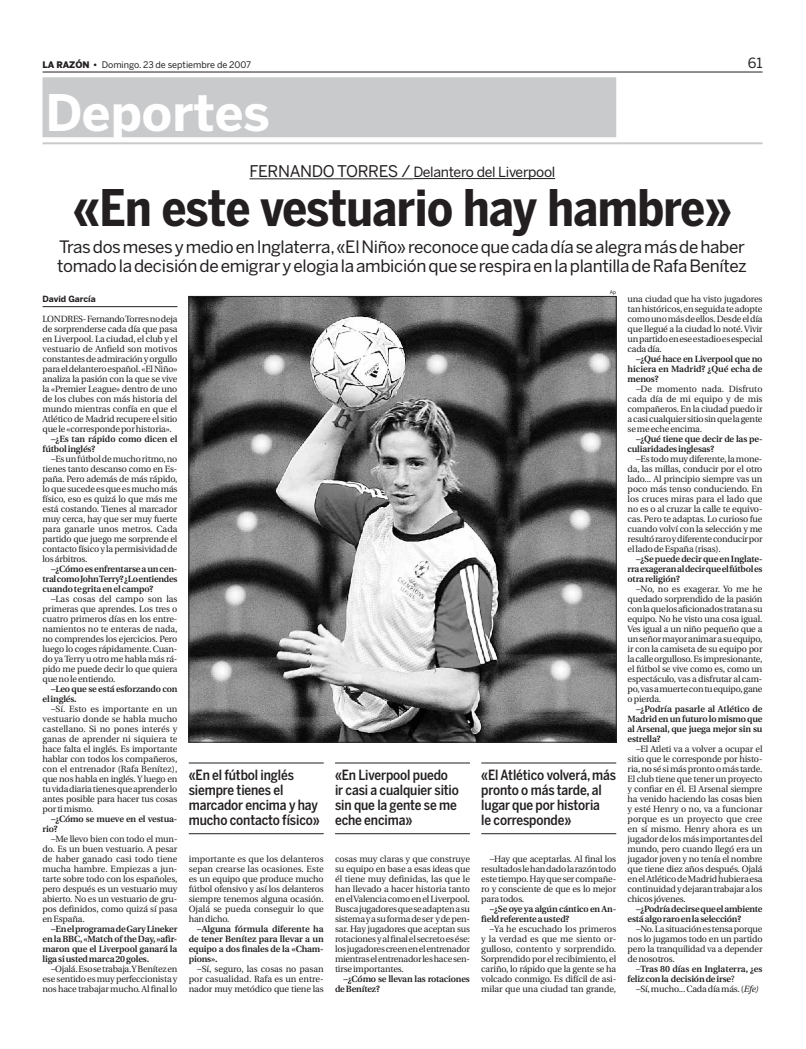
<style>
.page{position:relative;width:806px;height:1049px;background:#fff}
.page>*{position:absolute;margin:0;border:0;box-sizing:border-box;transform-origin:0 0}
.t1{font:700 50px "Benton Sans Cond";letter-spacing:-.01em;color:#231f20}
.t2{font:700 50px "Benton Sans";color:#fff}
.t3{font:17px/19px "Benton Sans";letter-spacing:-.02em;color:#231f20}
.t4{font:500 14px/15px "Benton Sans Cond";letter-spacing:-.01em;color:#231f20}
.t5{font:14px "Benton Sans";letter-spacing:-.025em;color:#231f20}
.t6{font:9px/10px "Utopia";letter-spacing:-.02em;color:#231f20;text-align:justify}
.t7{font:600 9px/10px "Utopia";letter-spacing:-.015em;color:#231f20}
.t8{font:9px "Benton Sans";color:#231f20}
.t9{font:700 8.5px "Benton Sans";color:#231f20}
.t10{font:5px "Benton Sans";color:#231f20}
.s1{font-weight:900}
.s2{font-size:16px}
.s3{font-weight:400}
.s4{font-style:italic}
</style>
<div class="page">
<hr style="left:43px;top:142px;width:720px;height:2px;background:#c9cacc">
<div style="left:42px;top:77px;width:574px;height:60px;background:#c9cacc"></div>
<img style="left:191px;top:298px;width:423px;height:442px">
<hr style="left:250px;top:179px;width:163px;height:1px;background:#231f20">
<hr style="left:413px;top:178px;width:142px;height:1px;background:#231f20">
<hr style="left:43px;top:306px;width:134px;height:1px;background:#231f20">
<hr style="left:189px;top:763px;width:135px;height:1px;background:#231f20">
<hr style="left:189px;top:834px;width:135px;height:1px;background:#231f20">
<hr style="left:335px;top:763px;width:135px;height:1px;background:#231f20">
<hr style="left:335px;top:834px;width:135px;height:1px;background:#231f20">
<hr style="left:481px;top:763px;width:135px;height:1px;background:#231f20">
<hr style="left:481px;top:834px;width:135px;height:1px;background:#231f20">
<hr style="left:43px;top:72px;width:720px;height:1px;background:#231f20">
<p class="t8" style="left:43px;top:61px;width:210px"><span class="s1">LA RAZÓN •</span> Domingo. 23 de septiembre de 2007</p>
<h3 class="t5" style="left:748px;top:58px;width:16px">61</h3>
<h1 class="t2" style="left:45px;top:94px;width:226px">Deportes</h1>
<h3 class="t5" style="left:250px;top:166px;width:307px"><span class="s2">FERNANDO TORRES /</span> Delantero del Liverpool</h3>
<h1 class="t1" style="left:73px;top:189px;width:660px">«En este vestuario hay hambre»</h1>
<h2 class="t3" style="left:57px;top:239px;width:691px">Tras dos meses y medio en Inglaterra, «El Niño» reconoce que cada día se alegra más de haber tomado la decisión de emigrar y elogia la ambición que se respira en la plantilla de Rafa Benítez</h2>
<p class="t10" style="left:610px;top:290px;width:8px">Ap</p>
<p class="t6" style="left:628px;top:295px;width:136px">una ciudad que ha visto jugadores tan históricos, en seguida te adopte como uno más de ellos. Desde el día que llegué a la ciudad lo noté. Vivir un partido en ese estadio es especial cada día.</p>
<p class="t7" style="left:628px;top:355px;width:136px;text-align:justify;text-indent:9px">–¿Qué hace en Liverpool que no hiciera en Madrid? ¿Qué echa de menos?</p>
<p class="t6" style="left:628px;top:385px;width:136px;text-indent:9px">–De momento nada. Disfruto cada día de mi equipo y de mis compañeros. En la ciudad puedo ir a casi cualquier sitio sin que la gente se me eche encima.</p>
<p class="t7" style="left:628px;top:435px;width:136px;text-indent:9px">–¿Qué tiene que decir de las pe&shy;culiaridades inglesas?</p>
<p class="t6" style="left:628px;top:455px;width:136px;text-indent:9px">–Es todo muy diferente, la mone&shy;da, las millas, conducir por el otro lado... Al principio siempre vas un poco más tenso conduciendo. En los cruces miras para el lado que no es o al cruzar la calle te equivo&shy;cas. Pero te adaptas. Lo curioso fue cuando volví con la selección y me resultó raro y diferente conducir por el lado de España (risas).</p>
<p class="t7" style="left:628px;top:555px;width:136px;text-align:justify;text-indent:9px">–¿Se puede decir que en Inglate&shy;rra exageran al decir que el fútbol es otra religión?</p>
<p class="t6" style="left:628px;top:585px;width:137px;text-indent:9px">–No, no es exagerar. Yo me he quedado sorprendido de la pasión con la que los aficionados tratan a su equipo. No he visto una cosa igual.<br>Ves igual a un niño pequeño que a un señor mayor animar a su equipo, ir con la camiseta de su equipo por la calle orgulloso. Es impresionante, el fútbol se vive como es, como un espectáculo, vas a disfrutar al cam&shy;po, vas a muerte con tu equipo, gane o pierda.</p>
<p class="t7" style="left:628px;top:705px;width:136px;text-align:justify;text-indent:9px">–¿Podría pasarle al Atlético de Madrid en un futuro lo mismo que al Arsenal, que juega mejor sin su estrella?</p>
<p class="t6" style="left:628px;top:745px;width:136px;text-indent:9px">–El Atleti va a volver a ocupar el sitio que le corresponde por histo&shy;ria, no sé si más pronto o más tarde.<br>El club tiene que tener un proyecto y confiar en él. El Arsenal siempre ha venido haciendo las cosas bien y esté Henry o no, va a funcionar porque es un proyecto que cree en sí mismo. Henry ahora es un jugador de los más importantes del mundo, pero cuando llegó era un jugador joven y no tenía el nombre que tiene diez años después. Ojalá en el Atlético de Madrid hubiera esa continuidad y dejaran trabajar a los chicos jóvenes.</p>
<p class="t7" style="left:628px;top:905px;width:136px;text-indent:9px">–¿Podría decirse que el ambiente está algo raro en la selección?</p>
<p class="t6" style="left:628px;top:925px;width:136px;text-indent:9px">–No. La situación es tensa porque nos lo jugamos todo en un partido pero la tranquilidad va a depender de nosotros.</p>
<p class="t7" style="left:628px;top:965px;width:136px;text-indent:9px"><span class="s3">–</span>Tras 80 días en Inglaterra, ¿es feliz con la decisión de irse<span class="s3">?</span></p>
<p class="t6" style="left:636px;top:985px;width:124px">–Sí, mucho... Cada día más. (<span class="s4">Efe)</span></p>
<p class="t9" style="left:43px;top:296px;width:55px">David García</p>
<p class="t6" style="left:43px;top:315px;width:137px">LONDRES- Fernando Torres no deja de sorprenderse cada día que pasa en Liverpool. La ciudad, el club y el vestuario de Anfield son motivos constantes de admiración y orgullo para el delantero español. «El Niño» analiza la pasión con la que se vive la «Premier League» dentro de uno de los clubes con más historia del mundo mientras confía en que el Atlético de Madrid recupere el sitio que le «corresponde por historia».</p>
<p class="t7" style="left:43px;top:435px;width:136px;text-indent:9px">–¿Es tan rápido como dicen el fútbol inglés?</p>
<p class="t6" style="left:43px;top:455px;width:136px;text-indent:9px">–Es un fútbol de mucho ritmo, no tienes tanto descanso como en Es&shy;paña. Pero además de más rápido, lo que sucede es que es mucho más físico, eso es quizá lo que más me está costando. Tienes al marcador muy cerca, hay que ser muy fuerte para ganarle unos metros. Cada partido que juego me sorprende el contacto físico y la permisividad de los árbitros.</p>
<p class="t7" style="left:43px;top:565px;width:136px;text-align:justify;text-indent:9px">–¿Cómo es enfrentarse a un cen&shy;tral como John Terry? ¿Lo entiendes cuando te grita en el campo?</p>
<p class="t6" style="left:43px;top:595px;width:136px;text-indent:9px">–Las cosas del campo son las primeras que aprendes. Los tres o cuatro primeros días en los entre&shy;namientos no te enteras de nada, no comprendes los ejercicios. Pero luego lo coges rápidamente. Cuan&shy;do ya Terry u otro me habla más rá&shy;pido me puede decir lo que quiera que no le entiendo.</p>
<p class="t7" style="left:43px;top:685px;width:136px;text-indent:9px">–Leo que se está esforzando con el inglés.</p>
<p class="t6" style="left:43px;top:705px;width:136px;text-indent:9px">–Sí. Esto es importante en un vestuario donde se habla mucho castellano. Si no pones interés y ganas de aprender ni siquiera te hace falta el inglés. Es importante hablar con todos los compañeros, con el entrenador (Rafa Benítez), que nos habla en inglés. Y luego en tu vida diaria tienes que aprender lo antes posible para hacer tus cosas por ti mismo.</p>
<p class="t7" style="left:43px;top:815px;width:136px;text-indent:9px">–¿Cómo se mueve en el vestua&shy;rio?</p>
<p class="t6" style="left:43px;top:835px;width:137px;text-indent:9px">–Me llevo bien con todo el mun&shy;do. Es un buen vestuario. A pesar de haber ganado casi todo tiene mucha hambre. Empiezas a jun&shy;tarte sobre todo con los españoles, pero después es un vestuario muy abierto. No es un vestuario de gru&shy;pos definidos, como quizá sí pasa en España.</p>
<p class="t7" style="left:43px;top:925px;width:136px;text-align:justify;text-indent:9px">–En el programa de Gary Lineker en la BBC, «Match of the Day, »afir&shy;maron que el Liverpool ganará la liga si usted marca 20 goles.</p>
<p class="t6" style="left:43px;top:965px;width:136px;text-indent:9px">–Ojalá. Eso se trabaja. Y Benítez en ese sentido es muy perfeccionista y nos hace trabajar mucho. Al final lo</p>
<h3 class="t4" style="left:189px;top:769px;width:132px">«En el fútbol inglés siempre tienes el marcador encima y hay mucho contacto físico»</h3>
<h3 class="t4" style="left:335px;top:769px;width:125px">«En Liverpool puedo ir casi a cualquier sitio sin que la gente se me eche encima»</h3>
<h3 class="t4" style="left:481px;top:769px;width:136px">«El Atlético volverá, más pronto o más tarde, al lugar que por historia<br>le corresponde»</h3>
<p class="t6" style="left:335px;top:855px;width:136px">cosas muy claras y que construye su equipo en base a esas ideas que él tiene muy definidas, las que le han llevado a hacer historia tanto en el Valencia como en el Liverpool.<br>Busca jugadores que se adapten a su sistema y a su forma de ser y de pen&shy;sar. Hay jugadores que aceptan sus rotaciones y al final el secreto es ése: los jugadores creen en el entrenador mientras el entrenador les hace sen&shy;tirse importantes.</p>
<p class="t7" style="left:335px;top:975px;width:136px;text-indent:9px">–¿Cómo se llevan las rotaciones de Benítez?</p>
<p class="t6" style="left:189px;top:855px;width:136px">importante es que los delanteros sepan crearse las ocasiones. Este es un equipo que produce mucho fútbol ofensivo y así los delanteros siempre tenemos alguna ocasión.<br>Ojalá se pueda conseguir lo que han dicho.</p>
<p class="t7" style="left:189px;top:925px;width:136px;text-align:justify;text-indent:9px">–Alguna fórmula diferente ha de tener Benítez para llevar a un equipo a dos finales de la «Cham&shy;pions».</p>
<p class="t6" style="left:189px;top:965px;width:136px;text-indent:9px">–Sí, seguro, las cosas no pasan por casualidad. Rafa es un entre&shy;nador muy metódico que tiene las</p>
<p class="t6" style="left:481px;top:855px;width:136px;text-indent:9px">–Hay que aceptarlas. Al final los resultados le han dado la razón todo este tiempo. Hay que ser compañe&shy;ro y consciente de que es lo mejor para todos.</p>
<p class="t7" style="left:481px;top:905px;width:136px;text-indent:9px">–¿Se oye ya algún cántico en An&shy;field referente a usted?</p>
<p class="t6" style="left:481px;top:925px;width:136px;text-indent:9px">–Ya he escuchado los primeros y la verdad es que me siento or&shy;gulloso, contento y sorprendido.<br>Sorprendido por el recibimiento, el cariño, lo rápido que la gente se ha volcado conmigo. Es difícil de asi&shy;milar que una ciudad tan grande,</p>
</div>
